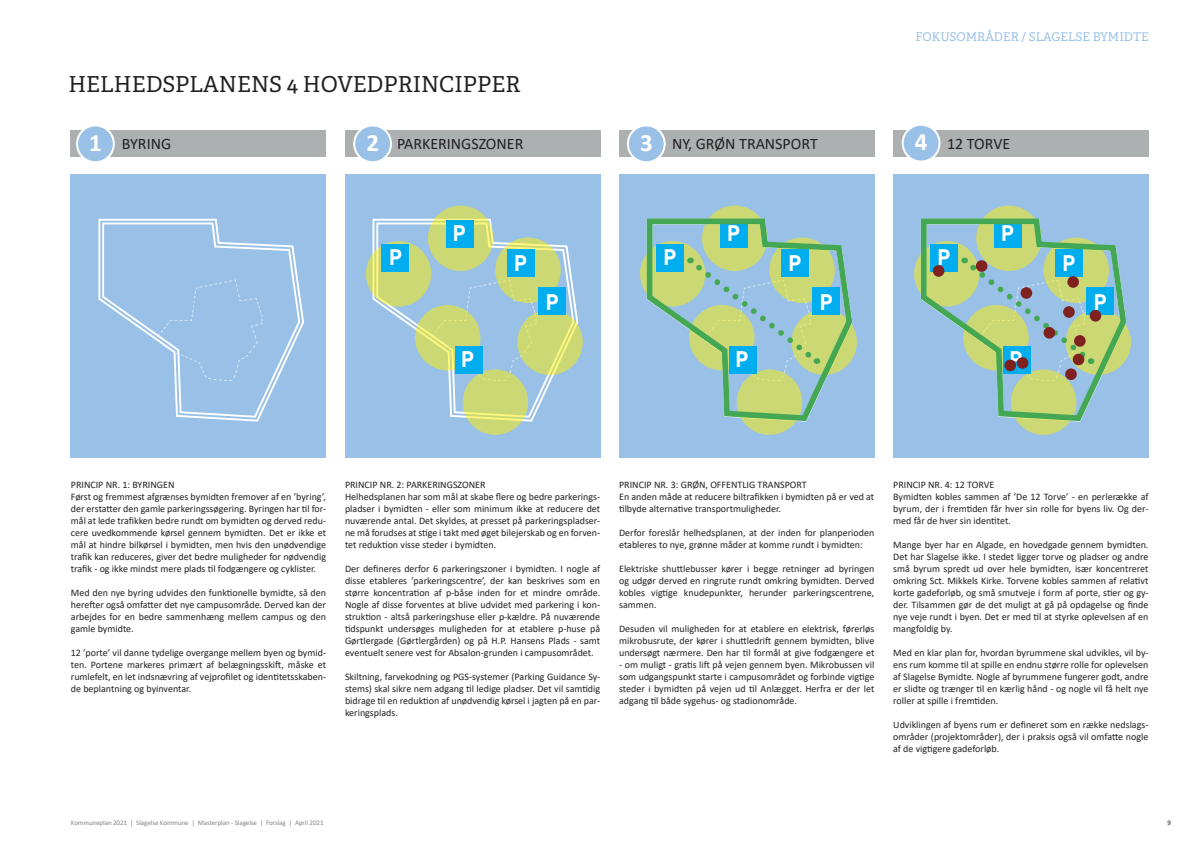
<style>
.page{position:relative;width:1191px;height:842px;background:#fff}
.page>*{position:absolute;margin:0;border:0;box-sizing:border-box;transform-origin:0 0}
.t1{font:22px "Adelle PE";color:#231f20}
.t2{font:21.1px "Apex Sans Bold ST";color:#fff}
.t3{font:16px "Calibri";color:#231f20}
.t4{font:12px "Adelle PE";color:#99c0e6}
.t5{font:10px/12px "Calibri";color:#231f20;text-align:justify}
.t6{font:7px "Calibri";letter-spacing:-.01em;color:#828487}
.t7{font:7px "Calibri";color:#231f20}
.s1{font-weight:700;font-size:25px;color:#fff}
</style>
<div class="page">
<div style="left:71px;top:174px;width:255px;height:284px;background:#99c0e6"></div>
<svg style="left:98px;top:218px;width:206px;height:204px"></svg>
<svg style="left:101px;top:221px;width:200px;height:198px"></svg>
<div style="left:345px;top:174px;width:255px;height:284px;background:#99c0e6"></div>
<svg style="left:371px;top:218px;width:208px;height:205px"></svg>
<svg style="left:375px;top:221px;width:200px;height:198px"></svg>
<svg style="left:428px;top:206px;width:65px;height:65px;fill:#cbd873"></svg>
<svg style="left:366px;top:241px;width:65px;height:65px;fill:#cbd873"></svg>
<svg style="left:415px;top:305px;width:65px;height:65px;fill:#cbd873"></svg>
<svg style="left:462px;top:369px;width:66px;height:66px;fill:#cbd873"></svg>
<svg style="left:517px;top:309px;width:66px;height:66px;fill:#cbd873"></svg>
<svg style="left:495px;top:237px;width:66px;height:66px;fill:#cbd873"></svg>
<div style="left:381px;top:244px;width:28px;height:27px;background:#00aeef"></div>
<div style="left:446px;top:220px;width:28px;height:28px;background:#00aeef"></div>
<div style="left:455px;top:346px;width:27px;height:27px;background:#00aeef"></div>
<div style="left:538px;top:288px;width:28px;height:27px;background:#00aeef"></div>
<div style="left:507px;top:249px;width:28px;height:28px;background:#00aeef"></div>
<div style="left:619px;top:174px;width:255px;height:284px;background:#99c0e6"></div>
<div style="left:702px;top:206px;width:65px;height:65px;background:#cbd873;border-radius:50%"></div>
<div style="left:737px;top:369px;width:65px;height:66px;background:#cbd873;border-radius:50%"></div>
<svg style="left:644px;top:215px;width:211px;height:209px"></svg>
<svg style="left:649px;top:221px;width:200px;height:198px"></svg>
<div style="left:893px;top:174px;width:255px;height:283px;background:#99c0e6"></div>
<div style="left:976px;top:206px;width:65px;height:65px;background:#cbd873;border-radius:50%"></div>
<div style="left:1011px;top:369px;width:65px;height:66px;background:#cbd873;border-radius:50%"></div>
<svg style="left:918px;top:215px;width:211px;height:209px"></svg>
<svg style="left:923px;top:221px;width:200px;height:198px"></svg>
<div style="left:71px;top:130px;width:255px;height:27px;background:#acb0b0"></div>
<div style="left:345px;top:130px;width:255px;height:27px;background:#acb0b0"></div>
<div style="left:619px;top:130px;width:255px;height:27px;background:#acb0b0"></div>
<div style="left:893px;top:130px;width:255px;height:27px;background:#acb0b0"></div>
<div style="left:77px;top:125px;width:37px;height:37px;background:#99c0e6;border-radius:50%"></div>
<div style="left:76px;top:124px;width:39px;height:39px;border:2px solid #fff;border-radius:50%"></div>
<div style="left:354px;top:125px;width:37px;height:37px;background:#99c0e6;border-radius:50%"></div>
<div style="left:353px;top:124px;width:39px;height:39px;border:2px solid #fff;border-radius:50%"></div>
<div style="left:628px;top:125px;width:36px;height:37px;background:#99c0e6;border-radius:50%"></div>
<div style="left:627px;top:124px;width:38px;height:39px;border:2px solid #fff;border-radius:50%"></div>
<div style="left:902px;top:125px;width:37px;height:37px;background:#99c0e6;border-radius:50%"></div>
<div style="left:901px;top:124px;width:39px;height:39px;border:2px solid #fff;border-radius:50%"></div>
<h1 class="t1" style="left:69px;top:68px;width:453px">HELHEDSPLANENS 4 HOVEDPRINCIPPER</h1>
<p class="t4" style="left:915px;top:28px;width:235px">FOKUSOMRÅDER / SLAGELSE BYMIDTE</p>
<h3 class="t3" style="left:89px;top:132px;width:83px"><span class="s1">1</span> BYRING</h3>
<h3 class="t3" style="left:366px;top:132px;width:158px"><span class="s1">2</span> PARKERINGSZONER</h3>
<h3 class="t3" style="left:640px;top:132px;width:179px"><span class="s1">3</span> NY, GRØN TRANSPORT</h3>
<h3 class="t3" style="left:915px;top:132px;width:97px"><span class="s1">4</span> 12 TORVE</h3>
<h2 class="t2" style="left:389px;top:243px;width:14px">P</h2>
<h2 class="t2" style="left:453px;top:220px;width:14px">P</h2>
<h2 class="t2" style="left:461px;top:346px;width:14px">P</h2>
<h2 class="t2" style="left:514px;top:250px;width:14px">P</h2>
<h2 class="t2" style="left:663px;top:243px;width:14px">P</h2>
<h2 class="t2" style="left:546px;top:288px;width:14px">P</h2>
<h2 class="t2" style="left:727px;top:220px;width:14px">P</h2>
<h2 class="t2" style="left:735px;top:346px;width:14px">P</h2>
<h2 class="t2" style="left:788px;top:250px;width:14px">P</h2>
<h2 class="t2" style="left:937px;top:243px;width:14px">P</h2>
<h2 class="t2" style="left:820px;top:288px;width:14px">P</h2>
<h2 class="t2" style="left:1001px;top:220px;width:14px">P</h2>
<h2 class="t2" style="left:1009px;top:346px;width:14px">P</h2>
<h2 class="t2" style="left:1062px;top:250px;width:14px">P</h2>
<h2 class="t2" style="left:1094px;top:288px;width:14px">P</h2>
<p class="t5" style="left:71px;top:478px;width:257px;text-align:left">PRINCIP NR. 1: BYRINGEN<br>Først og fremmest afgrænses bymidten fremover af en ’byring’, der erstatter den gamle parkeringssøgering. Byringen har til for&shy;mål at lede trafikken bedre rundt om bymidten og derved redu&shy;cere uvedkommende kørsel gennem bymidten. Det er ikke et mål at hindre bilkørsel i bymidten, men hvis den unødvendige trafik kan reduceres, giver det bedre muligheder for nødvendig trafik - og ikke mindst mere plads til fodgængere og cyklister.</p>
<p class="t5" style="left:71px;top:586px;width:257px">Med den nye byring udvides den funktionelle bymidte, så den herefter også omfatter det nye campusområde. Derved kan der arbejdes for en bedre sammenhæng mellem campus og den gamle bymidte.</p>
<p class="t5" style="left:71px;top:646px;width:257px">12 ’porte’ vil danne tydelige overgange mellem byen og bymid&shy;ten. Portene markeres primært af belægningsskift, måske et rumlefelt, en let indsnævring af vejprofilet og identitetsskaben&shy;de beplantning og byinventar.</p>
<p class="t5" style="left:345px;top:478px;width:257px;text-align:left">PRINCIP NR. 2: PARKERINGSZONER<br>Helhedsplanen har som mål at skabe flere og bedre parkerings&shy;pladser i bymidten - eller som minimum ikke at reducere det nuværende antal. Det skyldes, at presset på parkeringspladser&shy;ne må forudses at stige i takt med øget bilejerskab og en forven&shy;tet reduktion visse steder i bymidten.</p>
<p class="t5" style="left:345px;top:562px;width:257px">Der defineres derfor 6 parkeringszoner i bymidten. I nogle af disse etableres ’parkeringscentre’, der kan beskrives som en større koncentration af p-båse inden for et mindre område.<br>Nogle af disse forventes at blive udvidet med parkering i kon&shy;struktion - altså parkeringshuse eller p-kældre. På nuværende tidspunkt undersøges muligheden for at etablere p-huse på Gørtlergade (Gørtlergården) og på H.P. Hansens Plads - samt eventuelt senere vest for Absalon-grunden i campusområdet.</p>
<p class="t5" style="left:345px;top:670px;width:257px">Skiltning, farvekodning og PGS-systemer (Parking Guidance Sy&shy;stems) skal sikre nem adgang til ledige pladser. Det vil samtidig bidrage til en reduktion af unødvendig kørsel i jagten på en par&shy;keringsplads.</p>
<p class="t5" style="left:619px;top:478px;width:257px;text-align:left">PRINCIP NR. 3: GRØN, OFFENTLIG TRANSPORT<br>En anden måde at reducere biltrafikken i bymidten på er ved at tilbyde alternative transportmuligheder.</p>
<p class="t5" style="left:619px;top:526px;width:257px">Derfor foreslår helhedsplanen, at der inden for planperioden etableres to nye, grønne måder at komme rundt i bymidten:</p>
<p class="t5" style="left:619px;top:562px;width:257px">Elektriske shuttlebusser kører i begge retninger ad byringen og udgør derved en ringrute rundt omkring bymidten. Derved kobles vigtige knudepunkter, herunder parkeringscentrene, sammen.</p>
<p class="t5" style="left:619px;top:622px;width:257px">Desuden vil muligheden for at etablere en elektrisk, førerløs mikrobusrute, der kører i shuttledrift gennem bymidten, blive undersøgt nærmere. Den har til formål at give fodgængere et</p>
<p class="t5" style="left:619px;top:658px;width:257px">- om muligt - gratis lift på vejen gennem byen. Mikrobussen vil som udgangspunkt starte i campusområdet og forbinde vigtige steder i bymidten på vejen ud til Anlægget. Herfra er der let adgang til både sygehus- og stadionområde.</p>
<p class="t5" style="left:893px;top:478px;width:257px;text-align:left">PRINCIP NR. 4: 12 TORVE<br>Bymidten kobles sammen af ’De 12 Torve’ - en perlerække af byrum, der i fremtiden får hver sin rolle for byens liv. Og der&shy;med får de hver sin identitet.</p>
<p class="t5" style="left:893px;top:538px;width:257px">Mange byer har en Algade, en hovedgade gennem bymidten.<br>Det har Slagelse ikke. I stedet ligger torve og pladser og andre små byrum spredt ud over hele bymidten, især koncentreret omkring Sct. Mikkels Kirke. Torvene kobles sammen af relativt korte gadeforløb, og små smutveje i form af porte, stier og gy&shy;der. Tilsammen gør de det muligt at gå på opdagelse og finde nye veje rundt i byen. Det er med til at styrke oplevelsen af en mangfoldig by.</p>
<p class="t5" style="left:893px;top:646px;width:257px">Med en klar plan for, hvordan byrummene skal udvikles, vil by&shy;ens rum komme til at spille en endnu større rolle for oplevelsen af Slagelse Bymidte. Nogle af byrummene fungerer godt, andre er slidte og trænger til en kærlig hånd - og nogle vil få helt nye roller at spille i fremtiden.</p>
<p class="t5" style="left:893px;top:718px;width:257px">Udviklingen af byens rum er defineret som en række nedslags&shy;områder (projektområder), der i praksis også vil omfatte nogle af de vigtigere gadeforløb.</p>
<p class="t6" style="left:71px;top:817px;width:254px">Kommuneplan 2021 | Slagelse Kommune | Masterplan - Slagelse | Forslag | April 2021</p>
<p class="t7" style="left:1167px;top:817px;width:5px">9</p>
</div>
